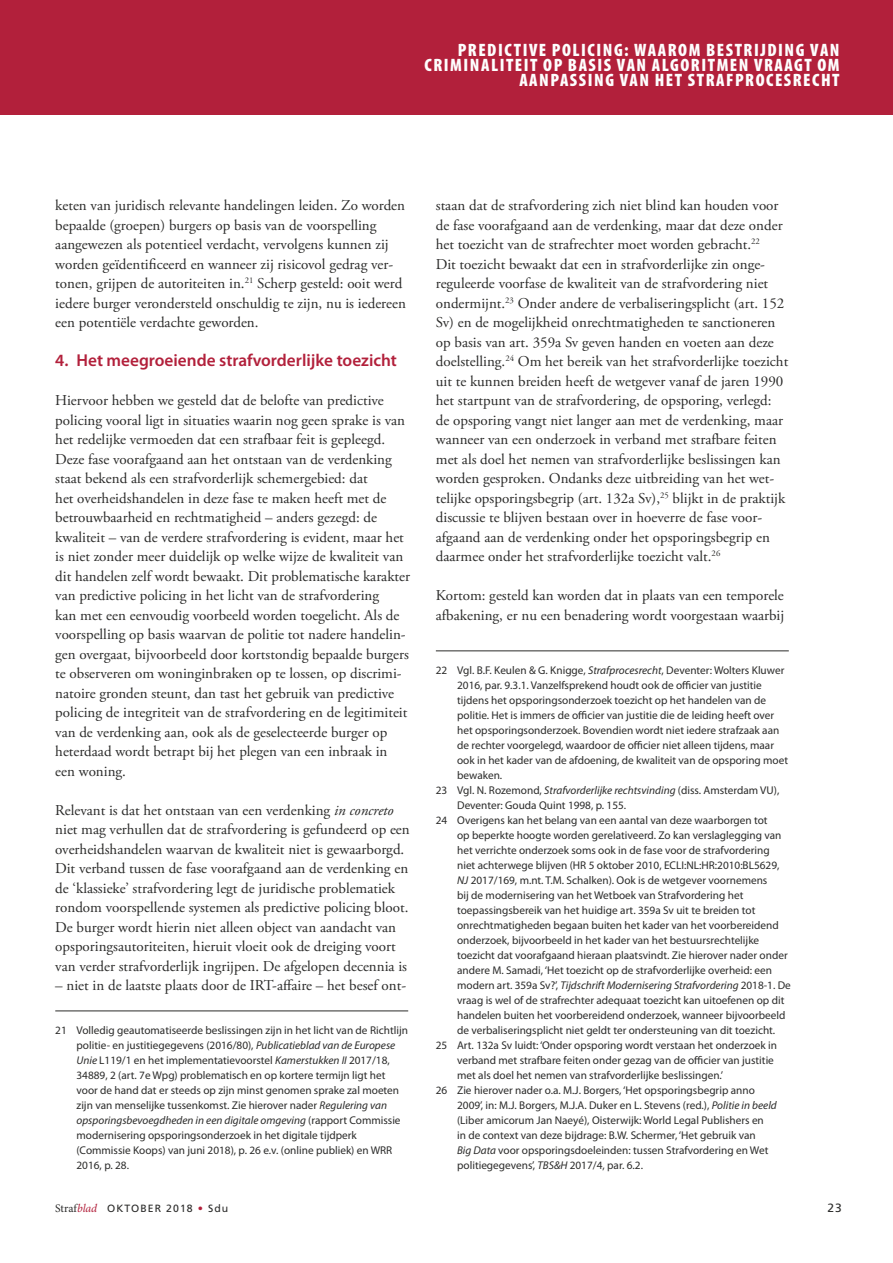
<style>
.page{position:relative;width:893px;height:1263px;background:#fff}
.page>*{position:absolute;margin:0;border:0;box-sizing:border-box;transform-origin:0 0}
.t1{font:900 condensed 18px/15px "Myriad Pro";letter-spacing:.085em;color:#fefefe;text-align:right}
.t2{font:600 17.25px "Myriad Pro";color:#b2203b}
.t3{font:15px/19.5px "Adobe Garamond Pro";color:#2b2b2a}
.t4{font:12px "Frutiger LT Std";color:#2b2b2a}
.t5{font:11.25px/15px "Myriad Pro";color:#2b2b2a}
.t6{font:italic 11.25px "Myriad Pro";color:#2b2b2a}
.t7{font:10.5px "Frutiger LT Std";letter-spacing:.1em;color:#2b2b2a}
.s1{font-style:italic}
.s2{font-style:normal}
.s3{font-family:"Minion Pro";font-size:11.7px}
.s4{font-family:"Minion Pro";font-style:italic;font-size:11.7px;color:#b2203b}
</style>
<div class="page">
<div style="left:0;top:0;width:893px;height:115px;background:#b2203b"></div>
<hr style="left:55px;top:1011px;width:353px;height:1px;background:#2b2b2a">
<hr style="left:436px;top:651px;width:353px;height:1px;background:#2b2b2a">
<p class="t1" style="left:425px;top:42px;width:417px">PREDICTIVE POLICING: WAAROM BESTRIJDING VAN<br>CRIMINALITEIT OP BASIS VAN ALGORITMEN VRAAGT OM<br>AANPASSING VAN HET STRAFPROCESRECHT</p>
<p class="t3" style="left:55px;top:196px;width:352px">keten van juridisch relevante handelingen leiden. Zo worden bepaalde (groepen) burgers op basis van de voorspelling aangewezen als potentieel verdacht, vervolgens kunnen zij worden geïdentificeerd en wanneer zij risicovol gedrag ver&shy;tonen, grijpen de autoriteiten in.<sup>21</sup> Scherp gesteld: ooit werd iedere burger verondersteld onschuldig te zijn, nu is iedereen een potentiële verdachte geworden.</p>
<p class="t2" style="left:55px;top:349px;width:343px">4. Het meegroeiende strafvorderlijke toezicht</p>
<p class="t3" style="left:55px;top:391px;width:356px">Hiervoor hebben we gesteld dat de belofte van predictive policing vooral ligt in situaties waarin nog geen sprake is van het redelijke vermoeden dat een strafbaar feit is gepleegd.<br>Deze fase voorafgaand aan het ontstaan van de verdenking staat bekend als een strafvorderlijk schemergebied: dat<br>het overheidshandelen in deze fase te maken heeft met de betrouwbaarheid en rechtmatigheid – anders gezegd: de kwaliteit – van de verdere strafvordering is evident, maar het is niet zonder meer duidelijk op welke wijze de kwaliteit van dit handelen zelf wordt bewaakt. Dit problematische karakter van predictive policing in het licht van de strafvordering<br>kan met een eenvoudig voorbeeld worden toegelicht. Als de voorspelling op basis waarvan de politie tot nadere handelin&shy;gen overgaat, bijvoorbeeld door kortstondig bepaalde burgers te observeren om woninginbraken op te lossen, op discrimi&shy;natoire gronden steunt, dan tast het gebruik van predictive policing de integriteit van de strafvordering en de legitimiteit van de verdenking aan, ook als de geselecteerde burger op heterdaad wordt betrapt bij het plegen van een inbraak in een woning.</p>
<p class="t3" style="left:55px;top:801px;width:356px">Relevant is dat het ontstaan van een verdenking <span class="s1">in concreto </span>niet mag verhullen dat de strafvordering is gefundeerd op een overheidshandelen waarvan de kwaliteit niet is gewaarborgd.<br>Dit verband tussen de fase voorafgaand aan de verdenking en de ‘klassieke’ strafvordering legt de juridische problematiek rondom voorspellende systemen als predictive policing bloot.<br>De burger wordt hierin niet alleen object van aandacht van opsporingsautoriteiten, hieruit vloeit ook de dreiging voort van verder strafvorderlijk ingrijpen. De afgelopen decennia is</p>
<p class="t3" style="left:55px;top:976px;width:352px">– niet in de laatste plaats door de IRT-affaire – het besef ont-</p>
<p class="t5" style="left:77px;top:1023px;width:333px;text-indent:-21px">21 Volledig geautomatiseerde beslissingen zijn in het licht van de Richtlijn politie- en justitiegegevens (2016/80), <span class="s1">Publicatieblad van de Europese Unie</span> L119/1 en het implementatievoorstel <span class="s1">Kamerstukken II</span> 2017/18, 34889, 2 (art. 7e Wpg) problematisch en op kortere termijn ligt het voor de hand dat er steeds op zijn minst genomen sprake zal moeten zijn van menselijke tussenkomst. Zie hierover nader <span class="s1">Regulering van opsporingsbevoegdheden in een digitale omgeving</span> (rapport Commissie modernisering opsporingsonderzoek in het digitale tijdperk (Commissie Koops) van juni 2018), p. 26 e.v. (online publiek) en WRR 2016, p. 28.</p>
<p class="t3" style="left:436px;top:196px;width:354px">staan dat de strafvordering zich niet blind kan houden voor de fase voorafgaand aan de verdenking, maar dat deze onder het toezicht van de strafrechter moet worden gebracht.<sup>22<br></sup>Dit toezicht bewaakt dat een in strafvorderlijke zin onge&shy;reguleerde voorfase de kwaliteit van de strafvordering niet ondermijnt.<sup>23</sup> Onder andere de verbaliseringsplicht (art. 152<br>Sv) en de mogelijkheid onrechtmatigheden te sanctioneren op basis van art. 359a Sv geven handen en voeten aan deze doelstelling.<sup>24</sup> Om het bereik van het strafvorderlijke toezicht uit te kunnen breiden heeft de wetgever vanaf de jaren 1990 het startpunt van de strafvordering, de opsporing, verlegd: de opsporing vangt niet langer aan met de verdenking, maar wanneer van een onderzoek in verband met strafbare feiten met als doel het nemen van strafvorderlijke beslissingen kan worden gesproken. Ondanks deze uitbreiding van het wet&shy;telijke opsporingsbegrip (art. 132a Sv),<sup>25</sup> blijkt in de praktijk discussie te blijven bestaan over in hoeverre de fase voor&shy;afgaand aan de verdenking onder het opsporingsbegrip en daarmee onder het strafvorderlijke toezicht valt.<sup>26</sup></p>
<p class="t3" style="left:436px;top:586px;width:350px">Kortom: gesteld kan worden dat in plaats van een temporele afbakening, er nu een benadering wordt voorgestaan waarbij</p>
<p class="t5" style="left:436px;top:663px;width:350px">22 Vgl. B.F. Keulen &amp; G. Knigge, <span class="s1">Strafprocesrecht</span>, Deventer: Wolters Kluwer</p>
<p class="t5" style="left:457px;top:678px;width:306px">2016, par. 9.3.1. Vanzelfsprekend houdt ook de officier van justitie</p>
<p class="t5" style="left:457px;top:693px;width:310px">tijdens het opsporingsonderzoek toezicht op het handelen van de</p>
<p class="t5" style="left:457px;top:708px;width:319px">politie. Het is immers de officier van justitie die de leiding heeft over</p>
<p class="t5" style="left:457px;top:723px;width:324px">het opsporingsonderzoek. Bovendien wordt niet iedere strafzaak aan</p>
<p class="t5" style="left:457px;top:738px;width:318px">de rechter voorgelegd, waardoor de officier niet alleen tijdens, maar</p>
<p class="t5" style="left:457px;top:753px;width:333px">ook in het kader van de afdoening, de kwaliteit van de opsporing moet</p>
<p class="t5" style="left:457px;top:768px;width:47px">bewaken.</p>
<p class="t5" style="left:436px;top:783px;width:345px">23 Vgl. N. Rozemond, <span class="s1">Strafvorderlijke rechtsvinding</span> (diss. Amsterdam VU),</p>
<p class="t5" style="left:457px;top:798px;width:171px">Deventer: Gouda Quint 1998, p. 155.</p>
<p class="t5" style="left:436px;top:813px;width:333px">24 Overigens kan het belang van een aantal van deze waarborgen tot</p>
<p class="t5" style="left:457px;top:828px;width:326px">op beperkte hoogte worden gerelativeerd. Zo kan verslaglegging van</p>
<p class="t5" style="left:457px;top:843px;width:314px">het verrichte onderzoek soms ook in de fase voor de strafvordering</p>
<p class="t5" style="left:457px;top:858px;width:324px">niet achterwege blijven (HR 5 oktober 2010, ECLI:NL:HR:2010:BL5629,</p>
<p class="t5" style="left:457px;top:873px;width:312px"><span class="s1">NJ</span> 2017/169, m.nt. T.M. Schalken). Ook is de wetgever voornemens</p>
<p class="t5" style="left:457px;top:888px;width:288px">bij de modernisering van het Wetboek van Strafvordering het</p>
<p class="t5" style="left:457px;top:903px;width:300px">toepassingsbereik van het huidige art. 359a Sv uit te breiden tot</p>
<p class="t5" style="left:457px;top:918px;width:323px">onrechtmatigheden begaan buiten het kader van het voorbereidend</p>
<p class="t5" style="left:457px;top:933px;width:304px">onderzoek, bijvoorbeeld in het kader van het bestuursrechtelijke</p>
<p class="t5" style="left:457px;top:948px;width:332px">toezicht dat voorafgaand hieraan plaatsvindt. Zie hierover nader onder</p>
<p class="t5" style="left:457px;top:963px;width:316px">andere M. Samadi, ‘Het toezicht op de strafvorderlijke overheid: een</p>
<p class="t6" style="left:457px;top:978px;width:335px"><span class="s2">modern art. 359a Sv?’,</span> Tijdschrift Modernisering Strafvordering <span class="s2">2018-1. De</span></p>
<p class="t5" style="left:457px;top:993px;width:329px">vraag is wel of de strafrechter adequaat toezicht kan uitoefenen op dit</p>
<p class="t5" style="left:457px;top:1008px;width:330px">handelen buiten het voorbereidend onderzoek, wanneer bijvoorbeeld</p>
<p class="t5" style="left:457px;top:1023px;width:320px">de verbaliseringsplicht niet geldt ter ondersteuning van dit toezicht.</p>
<p class="t5" style="left:436px;top:1038px;width:343px">25 Art. 132a Sv luidt: ‘Onder opsporing wordt verstaan het onderzoek in</p>
<p class="t5" style="left:457px;top:1053px;width:318px">verband met strafbare feiten onder gezag van de officier van justitie</p>
<p class="t5" style="left:457px;top:1068px;width:267px">met als doel het nemen van strafvorderlijke beslissingen.’</p>
<p class="t5" style="left:436px;top:1083px;width:320px">26 Zie hierover nader o.a. M.J. Borgers, ‘Het opsporingsbegrip anno</p>
<p class="t5" style="left:457px;top:1098px;width:321px">2009’, in: M.J. Borgers, M.J.A. Duker en L. Stevens (red.), <span class="s1">Politie in beeld</span></p>
<p class="t5" style="left:457px;top:1113px;width:308px">(Liber amicorum Jan Naeyé), Oisterwijk: World Legal Publishers en</p>
<p class="t5" style="left:457px;top:1128px;width:300px">in de context van deze bijdrage: B.W. Schermer, ‘Het gebruik van</p>
<p class="t5" style="left:457px;top:1143px;width:313px"><span class="s1">Big Data</span> voor opsporingsdoeleinden: tussen Strafvordering en Wet</p>
<p class="t5" style="left:457px;top:1158px;width:187px">politiegegevens’, <span class="s1">TBS&amp;H</span> 2017/4, par. 6.2.</p>
<p class="t7" style="left:55px;top:1202px;width:139px"><span class="s3">Straf</span><span class="s4">blad</span> OKTOBER 2018</p>
<p class="t7" style="left:208px;top:1202px;width:22px">Sdu</p>
<p class="t4" style="left:827px;top:1201px;width:16px">23</p>
</div>
